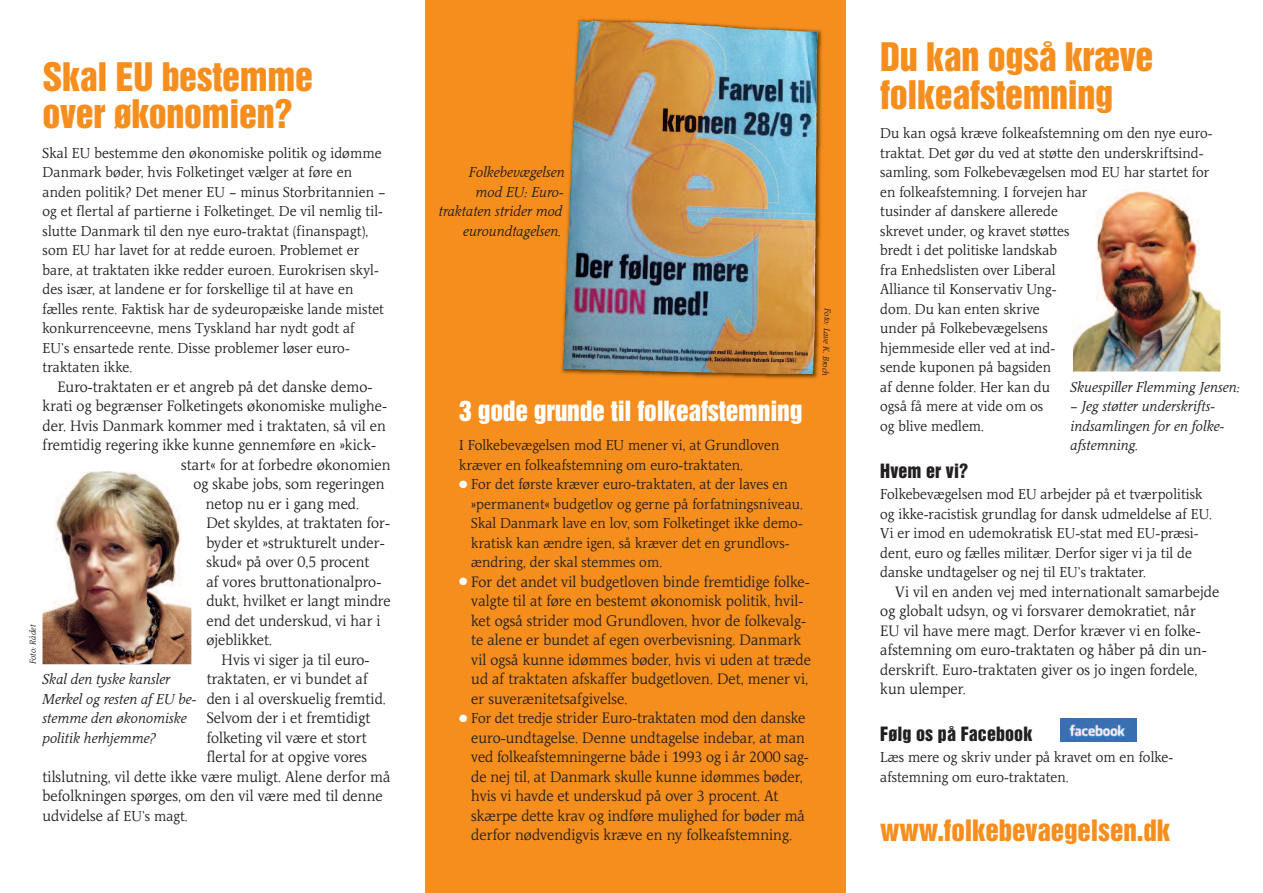
<style>
.page{position:relative;width:1263px;height:893px;background:#fff}
.page>*{position:absolute;margin:0;border:0;box-sizing:border-box;transform-origin:0 0}
.t1{font:36px/37.5px "Helvetica Inserat";letter-spacing:-.01em;color:#f68e1e}
.t2{font:27px "Helvetica Inserat";letter-spacing:-.005em;color:#f68e1e}
.t3{font:25.5px "Helvetica Inserat";letter-spacing:-.01em;color:#fff}
.t4{font:18px "Helvetica Inserat";letter-spacing:.005em;color:#231f20}
.t5{font:15.75px/19.5px "Jante T";letter-spacing:.005em;color:#231f20}
.t6{font:15px/19.5px "Jante T";letter-spacing:.005em;color:#231f20}
.t7{font:italic 15px/19.5px "Jante T";letter-spacing:.005em;color:#231f20}
.t8{font:italic 9px "Jante T";letter-spacing:.005em;color:#231f20}
.s1{font-size:15px}
.s2{color:#fff}
</style>
<div class="page">
<div style="left:425px;top:0;width:421px;height:893px;background:#f68e1e"></div>
<img style="left:561px;top:18px;width:262px;height:361px">
<img style="left:563px;top:21px;width:254px;height:353px">
<img style="left:1073px;top:187px;width:147px;height:184px">
<img style="left:1060px;top:718px;width:77px;height:24px">
<img style="left:43px;top:471px;width:148px;height:193px">
<h1 class="t1" style="left:43px;top:60px;width:272px">Skal EU bestemme over økonomien?</h1>
<p class="t6" style="left:43px;top:143px;width:345px">Skal EU bestemme den økonomiske politik og idømme Danmark bøder, hvis Folketinget vælger at føre en anden politik? Det mener EU – minus Storbritannien – og et flertal af partierne i Folketinget. De vil nemlig til&shy;slutte Danmark til den nye euro-traktat (finanspagt), som EU har lavet for at redde euroen. Problemet er bare, at traktaten ikke redder euroen. Eurokrisen skyl&shy;des især, at landene er for forskellige til at have en fælles rente. Faktisk har de sydeuropæiske lande mistet konkurrenceevne, mens Tyskland har nydt godt af<br>EU’s ensartede rente. Disse problemer løser euro&shy;traktaten ikke.</p>
<p class="t5" style="left:57px;top:377px;width:317px">Euro-traktaten er et angreb på det danske demo-</p>
<p class="t5" style="left:43px;top:396px;width:346px">krati og begrænser Folketingets økonomiske mulighe-</p>
<p class="t5" style="left:43px;top:416px;width:345px">der. Hvis Danmark kommer med i traktaten, så vil en</p>
<p class="t5" style="left:43px;top:435px;width:335px">fremtidig regering ikke kunne gennemføre en »kick-</p>
<p class="t5" style="left:181px;top:455px;width:211px">start« for at forbedre økonomien</p>
<p class="t5" style="left:193px;top:474px;width:193px">og skabe jobs, som regeringen</p>
<p class="t5" style="left:206px;top:494px;width:155px">netop nu er i gang med.</p>
<p class="t5" style="left:206px;top:513px;width:185px">Det skyldes, at traktaten for-</p>
<p class="t5" style="left:206px;top:533px;width:180px">byder et »strukturelt under-</p>
<p class="t5" style="left:206px;top:552px;width:165px">skud« på over 0,5 procent</p>
<p class="t5" style="left:206px;top:572px;width:176px">af vores bruttonationalpro-</p>
<p class="t5" style="left:206px;top:591px;width:186px">dukt, hvilket er langt mindre</p>
<p class="t5" style="left:206px;top:611px;width:176px">end det underskud, vi har i</p>
<p class="t5" style="left:206px;top:630px;width:67px">øjeblikket.</p>
<p class="t5" style="left:222px;top:650px;width:149px">Hvis vi siger ja til euro-</p>
<p class="t5" style="left:207px;top:669px;width:163px">traktaten, er vi bundet af</p>
<p class="t5" style="left:207px;top:689px;width:181px">den i al overskuelig fremtid.</p>
<p class="t5" style="left:207px;top:708px;width:165px">Selvom der i et fremtidigt</p>
<p class="t5" style="left:207px;top:728px;width:162px">folketing vil være et stort</p>
<p class="t5" style="left:207px;top:747px;width:162px">flertal for at opgive vores</p>
<p class="t5" style="left:43px;top:767px;width:349px">tilslutning, vil dette ikke være muligt. Alene derfor må</p>
<p class="t5" style="left:43px;top:786px;width:342px">befolkningen spørges, om den vil være med til denne</p>
<p class="t5" style="left:43px;top:806px;width:147px">udvidelse af <span class="s1">EU’s magt.</span></p>
<p class="t8" style="left:27px;top:664px;width:41px;rotate:-90deg">Foto: Rådet</p>
<p class="t7" style="left:43px;top:669px;width:155px">Skal den tyske kansler<br>Merkel og resten af EU be&shy;stemme den økonomiske politik herhjemme?</p>
<p class="t7" style="left:439px;top:162px;width:128px;text-align:right">Folkebevægelsen mod EU: Euro&shy;traktaten strider mod euroundtagelsen.</p>
<h3 class="t3" style="left:459px;top:401px;width:345px">3 gode grunde til folkeafstemning</h3>
<p class="t6" style="left:459px;top:435px;width:322px">I Folkebevægelsen mod EU mener vi, at Grundloven kræver en folkeafstemning om euro-traktaten.</p>
<p class="t6" style="left:471px;top:474px;width:333px;text-indent:-12px"><span class="s2">●</span> For det første kræver euro-traktaten, at der laves en »permanent« budgetlov og gerne på forfatningsniveau.<br>Skal Danmark lave en lov, som Folketinget ikke demo&shy;kratisk kan ændre igen, så kræver det en grundlovs&shy;ændring, der skal stemmes om.</p>
<p class="t5" style="left:471px;top:572px;width:341px;text-indent:-12px"><span class="s2">●</span> For det andet vil budgetloven binde fremtidige folke&shy;valgte til at føre en bestemt økonomisk politik, hvil&shy;ket også strider mod Grundloven, hvor de folkevalg&shy;te alene er bundet af egen overbevisning. Danmark vil også kunne idømmes bøder, hvis vi uden at træde ud af traktaten afskaffer budgetloven. Det, mener vi, er suverænitetsafgivelse.</p>
<p class="t5" style="left:471px;top:708px;width:339px;text-indent:-12px"><span class="s2">●</span> <span class="s1">For det tredje</span> strider Euro-traktaten mod den danske euro-undtagelse. Denne undtagelse indebar, at man ved folkeafstemningerne både i 1993 og i år 2000 sag&shy;de nej til, at Danmark skulle kunne idømmes bøder, hvis vi havde et underskud på over 3 procent. At skærpe dette krav og indføre mulighed for bøder må derfor nødvendigvis kræve en ny folkeafstemning.</p>
<p class="t8" style="left:833px;top:308px;width:69px;rotate:92deg">Foto: Lave K. Broch</p>
<h1 class="t1" style="left:880px;top:40px;width:275px">Du kan også kræve folkeafstemning</h1>
<p class="t6" style="left:880px;top:123px;width:334px">Du kan også kræve folkeafstemning om den nye euro&shy;traktat. Det gør du ved at støtte den underskriftsind&shy;samling, som Folkebevægelsen mod EU har startet for en folkeafstemning. I forvejen har<br>tusinder af danskere allerede<br>skrevet under, og kravet støttes<br>bredt i det politiske landskab<br>fra Enhedslisten over Liberal<br>Alliance til Konservativ Ung-<br>dom. Du kan enten skrive<br>under på Folkebevægelsens<br>hjemmeside eller ved at ind-<br>sende kuponen på bagsiden<br>af denne folder. Her kan du<br>også få mere at vide om os<br>og blive medlem.</p>
<p class="t4" style="left:880px;top:464px;width:89px">Hvem er vi?</p>
<p class="t6" style="left:880px;top:484px;width:333px">Folkebevægelsen mod EU arbejder på et tværpolitisk og ikke-racistisk grundlag for dansk udmeldelse af EU.<br>Vi er imod en udemokratisk EU-stat med EU-præsi&shy;dent, euro og fælles militær. Derfor siger vi ja til de danske undtagelser og nej til EU’s traktater.</p>
<p class="t5" style="left:880px;top:581px;width:340px;text-indent:15px">Vi vil en anden vej med internationalt samarbejde og globalt udsyn, og vi forsvarer demokratiet, når<br>EU vil have mere magt. Derfor kræver vi en folke&shy;afstemning om euro-traktaten og håber på din un&shy;derskrift. Euro-traktaten giver os jo ingen fordele, kun ulemper.</p>
<p class="t4" style="left:880px;top:727px;width:154px">Følg os på Facebook</p>
<p class="t6" style="left:880px;top:747px;width:294px">Læs mere og skriv under på kravet om en folke&shy;afstemning om euro-traktaten.</p>
<h2 class="t2" style="left:880px;top:820px;width:291px">www.folkebevaegelsen.dk</h2>
<p class="t7" style="left:1070px;top:377px;width:171px">Skuespiller Flemming Jensen:</p>
<p class="t7" style="left:1070px;top:396px;width:155px">– Jeg støtter underskrifts&shy;indsamlingen for en folke&shy;afstemning.</p>
</div>
